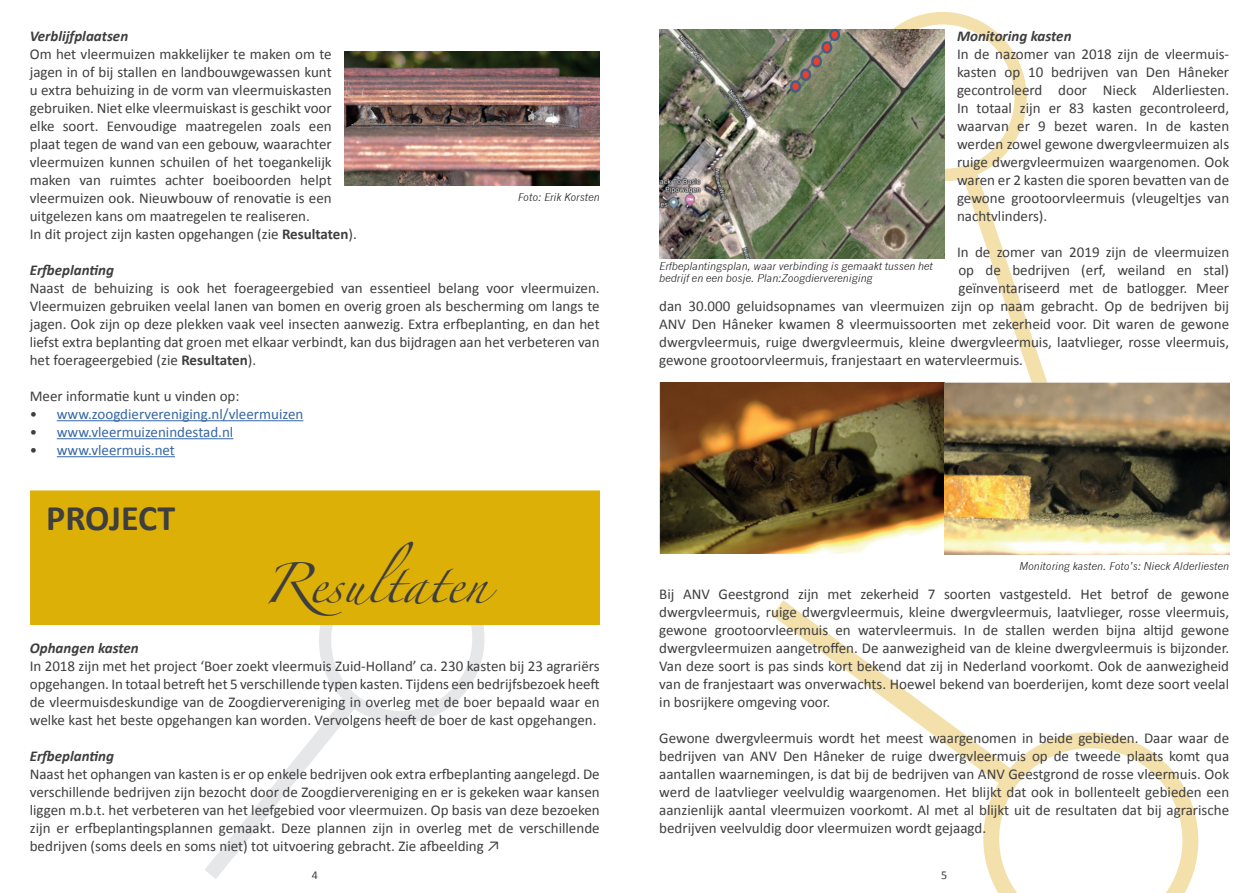
<style>
.page{position:relative;width:1259px;height:893px;background:#fff}
.page>*{position:absolute;margin:0;border:0;box-sizing:border-box;transform-origin:0 0}
.t1{font:36px "Zapfino";color:#3e3e3f}
.t2{font:700 36px "Calibri";letter-spacing:-.005em;color:#3e3e3f}
.t3{font:15px/18px "Calibri";color:#3e3e3f;text-align:justify}
.t4{font:15px "Calibri";color:#3667a4}
.t5{font:italic 700 15px "Calibri";color:#3e3e3f}
.t6{font:12px "Calibri";color:#3e3e3f}
.t7{font:italic 10.5px/12.6px "News Gothic";color:#231f20}
.s1{font-weight:700}
.s2{color:#3e3e3f}
</style>
<div class="page">
<svg style="left:204px;top:625px;width:290px;height:254px"></svg>
<svg style="left:772px;top:600px;width:427px;height:293px"></svg>
<svg style="left:850px;top:12px;width:197px;height:370px"></svg>
<hr style="left:57px;top:420px;width:246px;height:1px;background:#3667a4">
<hr style="left:57px;top:438px;width:176px;height:1px;background:#3667a4">
<hr style="left:57px;top:456px;width:118px;height:1px;background:#3667a4">
<img style="left:344px;top:51px;width:256px;height:135px">
<img style="left:659px;top:30px;width:285px;height:228px">
<img style="left:659px;top:382px;width:570px;height:173px">
<div style="left:30px;top:490px;width:570px;height:135px;background:#ddb008;border:2px solid #ddb008"></div>
<p class="t5" style="left:30px;top:27px;width:100px">Verblijfplaatsen</p>
<p class="t3" style="left:30px;top:45px;width:328px;text-align:left">Om het vleermuizen makkelijker te maken om te jagen in of bij stallen en landbouwgewassen kunt<br>u extra behuizing in de vorm van vleermuiskasten gebruiken. Niet elke vleermuiskast is geschikt voor elke soort. Eenvoudige maatregelen zoals een plaat tegen de wand van een gebouw, waarachter vleermuizen kunnen schuilen of het toegankelijk maken van ruimtes achter boeiboorden helpt vleermuizen ook. Nieuwbouw of renovatie is een uitgelezen kans om maatregelen te realiseren.<br>In dit project zijn kasten opgehangen (zie <span class="s1">Resultaten</span>).</p>
<p class="t5" style="left:30px;top:261px;width:86px">Erfbeplanting</p>
<p class="t3" style="left:30px;top:279px;width:571px">Naast de behuizing is ook het foerageergebied van essentieel belang voor vleermuizen.<br>Vleermuizen gebruiken veelal lanen van bomen en overig groen als bescherming om langs te jagen. Ook zijn op deze plekken vaak veel insecten aanwezig. Extra erfbeplanting, en dan het liefst extra beplanting dat groen met elkaar verbindt, kan dus bijdragen aan het verbeteren van het foerageergebied (zie <span class="s1">Resultaten</span>).</p>
<p class="t3" style="left:30px;top:387px;width:211px">Meer informatie kunt u vinden op:</p>
<p class="t4" style="left:30px;top:405px;width:275px"><span class="s2">•</span> www.zoogdiervereniging.nl/vleermuizen</p>
<p class="t4" style="left:30px;top:423px;width:205px"><span class="s2">•</span> www.vleermuizenindestad.nl</p>
<p class="t4" style="left:30px;top:441px;width:147px"><span class="s2">•</span> www.vleermuis.net</p>
<p class="t7" style="left:518px;top:191px;width:83px">Foto: Erik Korsten</p>
<h1 class="t2" style="left:46px;top:495px;width:131px">PROJECT</h1>
<h1 class="t1" style="left:262px;top:568px;width:227px">Resultaten</h1>
<p class="t5" style="left:30px;top:639px;width:111px">Ophangen kasten</p>
<p class="t3" style="left:30px;top:657px;width:571px">In 2018 zijn met het project ‘Boer zoekt vleermuis Zuid-Holland’ ca. 230 kasten bij 23 agrariërs opgehangen. In totaal betreft het 5 verschillende typen kasten. Tijdens een bedrijfsbezoek heeft de vleermuisdeskundige van de Zoogdiervereniging in overleg met de boer bepaald waar en welke kast het beste opgehangen kan worden. Vervolgens heeft de boer de kast opgehangen.</p>
<p class="t5" style="left:30px;top:747px;width:86px">Erfbeplanting</p>
<p class="t3" style="left:30px;top:765px;width:571px">Naast het ophangen van kasten is er op enkele bedrijven ook extra erfbeplanting aangelegd. De verschillende bedrijven zijn bezocht door de Zoogdiervereniging en er is gekeken waar kansen liggen m.b.t. het verbeteren van het leefgebied voor vleermuizen. Op basis van deze bezoeken zijn er erfbeplantingsplannen gemaakt. Deze plannen zijn in overleg met de verschillende bedrijven (soms deels en soms niet) tot uitvoering gebracht. Zie afbeelding ↗</p>
<p class="t5" style="left:957px;top:27px;width:116px">Monitoring kasten</p>
<p class="t3" style="left:957px;top:45px;width:274px">In de nazomer van 2018 zijn de vleermuis&shy;kasten op 10 bedrijven van Den Hâneker gecontroleerd door Nieck Alderliesten.<br>In totaal zijn er 83 kasten gecontroleerd, waarvan er 9 bezet waren. In de kasten werden zowel gewone dwergvleermuizen als ruige dwergvleermuizen waargenomen. Ook waren er 2 kasten die sporen bevatten van de gewone grootoorvleermuis (vleugeltjes van nachtvlinders).</p>
<p class="t3" style="left:957px;top:243px;width:274px">In de zomer van 2019 zijn de vleermuizen</p>
<p class="t3" style="left:958px;top:261px;width:272px">op de bedrijven (erf, weiland en stal)</p>
<p class="t3" style="left:958px;top:279px;width:272px">geïnventariseerd met de batlogger. Meer</p>
<p class="t3" style="left:659px;top:297px;width:571px">dan 30.000 geluidsopnames van vleermuizen zijn op naam gebracht. Op de bedrijven bij</p>
<p class="t3" style="left:659px;top:315px;width:571px">ANV Den Hâneker kwamen 8 vleermuissoorten met zekerheid voor. Dit waren de gewone</p>
<p class="t3" style="left:659px;top:333px;width:571px">dwergvleermuis, ruige dwergvleermuis, kleine dwergvleermuis, laatvlieger, rosse vleermuis,</p>
<p class="t3" style="left:659px;top:351px;width:365px">gewone grootoorvleermuis, franjestaart en watervleermuis.</p>
<p class="t7" style="left:659px;top:260px;width:275px">Erfbeplantingsplan, waar verbinding is gemaakt tussen het bedrijf en een bosje. Plan:Zoogdiervereniging</p>
<p class="t7" style="left:1019px;top:560px;width:211px">Monitoring kasten. Foto’s: Nieck Alderliesten</p>
<p class="t3" style="left:659px;top:585px;width:571px">Bij ANV Geestgrond zijn met zekerheid 7 soorten vastgesteld. Het betrof de gewone dwergvleermuis, ruige dwergvleermuis, kleine dwergvleermuis, laatvlieger, rosse vleermuis, gewone grootoorvleermuis en watervleermuis. In de stallen werden bijna altijd gewone dwergvleermuizen aangetroffen. De aanwezigheid van de kleine dwergvleermuis is bijzonder.<br>Van deze soort is pas sinds kort bekend dat zij in Nederland voorkomt. Ook de aanwezigheid van de franjestaart was onverwachts. Hoewel bekend van boerderijen, komt deze soort veelal in bosrijkere omgeving voor.</p>
<p class="t3" style="left:659px;top:729px;width:571px">Gewone dwergvleermuis wordt het meest waargenomen in beide gebieden. Daar waar de bedrijven van ANV Den Hâneker de ruige dwergvleermuis op de tweede plaats komt qua aantallen waarnemingen, is dat bij de bedrijven van ANV Geestgrond de rosse vleermuis. Ook werd de laatvlieger veelvuldig waargenomen. Het blijkt dat ook in bollenteelt gebieden een aanzienlijk aantal vleermuizen voorkomt. Al met al blijkt uit de resultaten dat bij agrarische bedrijven veelvuldig door vleermuizen wordt gejaagd.</p>
<p class="t6" style="left:312px;top:868px;width:8px">4</p>
<p class="t6" style="left:941px;top:868px;width:8px">5</p>
</div>
